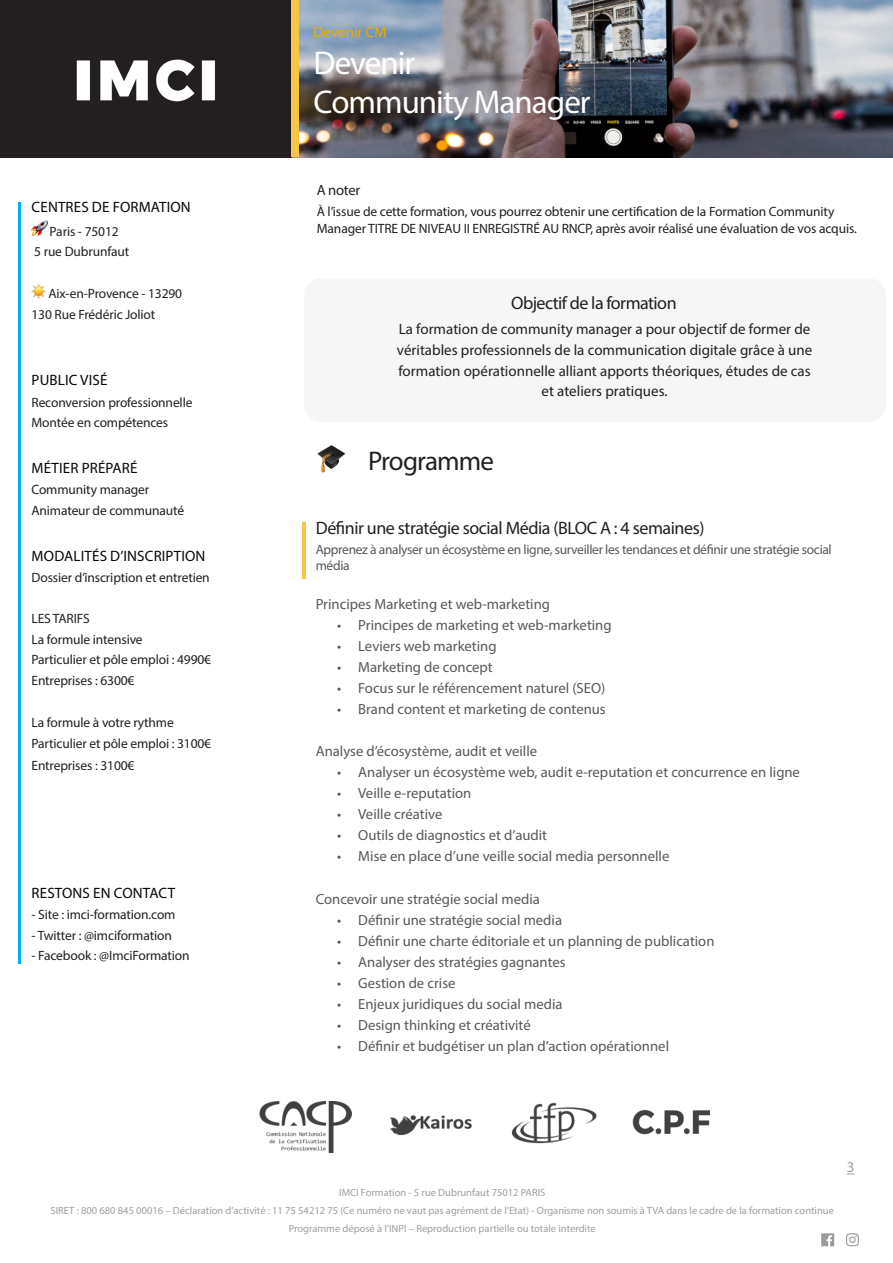
<style>
.page{position:relative;width:893px;height:1263px;background:#fff}
.page>*{position:absolute;margin:0;border:0;box-sizing:border-box;transform-origin:0 0}
.Titre_du_programme{font:33px "Myriad Pro";letter-spacing:-.03em;color:#fff}
.Style_de_paragraphe{font:27px "Myriad Pro";letter-spacing:-.035em;color:#231f20}
.Titre_sections{font:18px "Myriad Pro";letter-spacing:-.025em;color:#231f20}
.Titre_Objectifs_Prat{font:18px "Myriad Pro";letter-spacing:-.03em;color:#231f20}
.Contenu_texte_italic{font:15px "Myriad Pro";color:#231f20}
.Titre_infos_noir{font:15px "Myriad Pro";letter-spacing:.01em;color:#070708}
.Pré_titre_programme{font:15px "Myriad Pro";color:#efac00}
.Pensez_à_nos_collab{font:15px "Myriad Pro";color:#9d9fa2}
.Contenu_texte_liste{font:14.7px "Myriad Pro";color:#57585a}
.Intro_titre_programm{font:14.7px "Myriad Pro";letter-spacing:-.02em;color:#231f20}
.Desc_infos_noir{font:13.5px "Myriad Pro";letter-spacing:-.01em;color:#231f20}
.intro_contenu_progra{font:13.5px/16.5px "Myriad Pro";letter-spacing:-.01em;color:#231f20}
.Sous_titre_section{font:13.5px/16.2px "Myriad Pro";letter-spacing:-.025em;color:#57585a}
.t1{font:10.5px/18px "Myriad Pro";color:#9d9fa2;text-align:center}
</style>
<div class="page">
<img style="left:31px;top:220px;width:16px;height:16px">
<img style="left:31px;top:284px;width:15px;height:14px">
<img style="left:299px;top:0;width:594px;height:157px">
<div style="left:0;top:0;width:291px;height:157px;background:#231f20"></div>
<img style="left:76px;top:59px;width:139px;height:43px">
<div style="left:291px;top:0;width:8px;height:157px;background:#f8c546"></div>
<svg style="left:821px;top:1233px;width:13px;height:13px"></svg>
<svg style="left:846px;top:1233px;width:13px;height:13px"></svg>
<img style="left:259px;top:1101px;width:451px;height:51px">
<hr style="left:302px;top:522px;width:4px;height:56px;background:#f8c546">
<hr style="left:18px;top:202px;width:3px;height:761px;background:#00aeef">
<div style="left:304px;top:278px;width:582px;height:144px;background:#f6f6f6;border-radius:17px"></div>
<p class="Titre_infos_noir" style="left:32px;top:198px;width:161px">CENTRES DE FORMATION</p>
<p class="Desc_infos_noir" style="left:50px;top:223px;width:71px">Paris - 75012</p>
<p class="Desc_infos_noir" style="left:34px;top:244px;width:97px">5 rue Dubrunfaut</p>
<p class="Desc_infos_noir" style="left:48px;top:285px;width:135px">Aix-en-Provence - 13290</p>
<p class="Desc_infos_noir" style="left:32px;top:306px;width:125px">130 Rue Frédéric Joliot</p>
<p class="Titre_infos_noir" style="left:32px;top:371px;width:77px">PUBLIC VISÉ</p>
<p class="Desc_infos_noir" style="left:32px;top:394px;width:162px">Reconversion professionnelle</p>
<p class="Desc_infos_noir" style="left:32px;top:414px;width:138px">Montée en compétences</p>
<p class="Titre_infos_noir" style="left:32px;top:458px;width:107px">MÉTIER PRÉPARÉ</p>
<p class="Desc_infos_noir" style="left:32px;top:481px;width:119px">Community manager</p>
<p class="Desc_infos_noir" style="left:32px;top:502px;width:154px">Animateur de communauté</p>
<p class="Titre_infos_noir" style="left:32px;top:546px;width:175px">MODALITÉS D’INSCRIPTION</p>
<p class="Desc_infos_noir" style="left:32px;top:569px;width:180px">Dossier d’inscription et entretien</p>
<p class="Desc_infos_noir" style="left:32px;top:610px;width:60px">LES TARIFS</p>
<p class="Desc_infos_noir" style="left:32px;top:631px;width:113px">La formule intensive</p>
<p class="Desc_infos_noir" style="left:32px;top:651px;width:181px">Particulier et pôle emploi : 4990€</p>
<p class="Desc_infos_noir" style="left:32px;top:672px;width:105px">Entreprises : 6300€</p>
<p class="Desc_infos_noir" style="left:32px;top:714px;width:144px">La formule à votre rythme</p>
<p class="Desc_infos_noir" style="left:32px;top:735px;width:181px">Particulier et pôle emploi : 3100€</p>
<p class="Desc_infos_noir" style="left:32px;top:757px;width:105px">Entreprises : 3100€</p>
<p class="Titre_infos_noir" style="left:32px;top:883px;width:145px">RESTONS EN CONTACT</p>
<p class="Desc_infos_noir" style="left:32px;top:906px;width:146px">- Site : imci-formation.com</p>
<p class="Desc_infos_noir" style="left:32px;top:927px;width:142px">- Twitter : @imciformation</p>
<p class="Desc_infos_noir" style="left:32px;top:947px;width:160px">- Facebook : @ImciFormation</p>
<p class="Pré_titre_programme" style="left:314px;top:23px;width:74px">Devenir CM</p>
<p class="Titre_du_programme" style="left:314px;top:42px;width:103px">Devenir</p>
<p class="Titre_du_programme" style="left:314px;top:82px;width:279px">Community Manager</p>
<p class="Intro_titre_programm" style="left:317px;top:181px;width:45px">A noter</p>
<p class="intro_contenu_progra" style="left:317px;top:203px;width:542px">À l’issue de cette formation, vous pourrez obtenir une certification de la Formation Community<br>Manager TITRE DE NIVEAU II ENREGISTRÉ AU RNCP, après avoir réalisé une évaluation de vos acquis.</p>
<p class="Titre_Objectifs_Prat" style="left:511px;top:292px;width:167px">Objectif de la formation</p>
<p class="Contenu_texte_italic" style="left:399px;top:320px;width:413px">La formation de community manager a pour objectif de former de</p>
<p class="Contenu_texte_italic" style="left:397px;top:341px;width:417px">véritables professionnels de la communication digitale grâce à une</p>
<p class="Contenu_texte_italic" style="left:398px;top:361px;width:414px">formation opérationnelle alliant apports théoriques, études de cas</p>
<p class="Contenu_texte_italic" style="left:542px;top:382px;width:127px">et ateliers pratiques.</p>
<p class="Style_de_paragraphe" style="left:368px;top:444px;width:128px">Programme</p>
<p class="Titre_sections" style="left:316px;top:517px;width:390px">Définir une stratégie social Média (BLOC A : 4 semaines)</p>
<p class="Sous_titre_section" style="left:316px;top:541px;width:518px">Apprenez à analyser un écosystème en ligne, surveiller les tendances et définir une stratégie social média</p>
<p class="Contenu_texte_liste" style="left:316px;top:595px;width:236px">Principes Marketing et web-marketing</p>
<p class="Contenu_texte_liste" style="left:337px;top:616px;width:276px">• Principes de marketing et web-marketing</p>
<p class="Contenu_texte_liste" style="left:337px;top:637px;width:161px">• Leviers web marketing</p>
<p class="Contenu_texte_liste" style="left:337px;top:658px;width:157px">• Marketing de concept</p>
<p class="Contenu_texte_liste" style="left:337px;top:679px;width:270px">• Focus sur le référencement naturel (SEO)</p>
<p class="Contenu_texte_liste" style="left:337px;top:700px;width:270px">• Brand content et marketing de contenus</p>
<p class="Contenu_texte_liste" style="left:316px;top:742px;width:223px">Analyse d’écosystème, audit et veille</p>
<p class="Contenu_texte_liste" style="left:337px;top:763px;width:464px">• Analyser un écosystème web, audit e-reputation et concurrence en ligne</p>
<p class="Contenu_texte_liste" style="left:337px;top:784px;width:136px">• Veille e-reputation</p>
<p class="Contenu_texte_liste" style="left:337px;top:805px;width:107px">• Veille créative</p>
<p class="Contenu_texte_liste" style="left:337px;top:826px;width:212px">• Outils de diagnostics et d’audit</p>
<p class="Contenu_texte_liste" style="left:337px;top:847px;width:334px">• Mise en place d’une veille social media personnelle</p>
<p class="Contenu_texte_liste" style="left:316px;top:890px;width:226px">Concevoir une stratégie social media</p>
<p class="Contenu_texte_liste" style="left:337px;top:911px;width:227px">• Définir une stratégie social media</p>
<p class="Contenu_texte_liste" style="left:337px;top:932px;width:379px">• Définir une charte éditoriale et un planning de publication</p>
<p class="Contenu_texte_liste" style="left:337px;top:953px;width:230px">• Analyser des stratégies gagnantes</p>
<p class="Contenu_texte_liste" style="left:337px;top:974px;width:120px">• Gestion de crise</p>
<p class="Contenu_texte_liste" style="left:337px;top:995px;width:227px">• Enjeux juridiques du social media</p>
<p class="Contenu_texte_liste" style="left:337px;top:1016px;width:195px">• Design thinking et créativité</p>
<p class="Contenu_texte_liste" style="left:337px;top:1037px;width:334px">• Définir et budgétiser un plan d’action opérationnel</p>
<p class="Pensez_à_nos_collab" style="left:847px;top:1158px;width:9px">3</p>
<p class="t1" style="left:51px;top:1183px;width:785px">IMCI Formation - 5 rue Dubrunfaut 75012 PARIS<br>SIRET : 800 680 845 00016 – Déclaration d’activité : 11 75 54212 75 (Ce numéro ne vaut pas agrément de l’Etat) - Organisme non soumis à TVA dans le cadre de la formation continue<br>Programme déposé à l’INPI – Reproduction partielle ou totale interdite</p>
</div>
